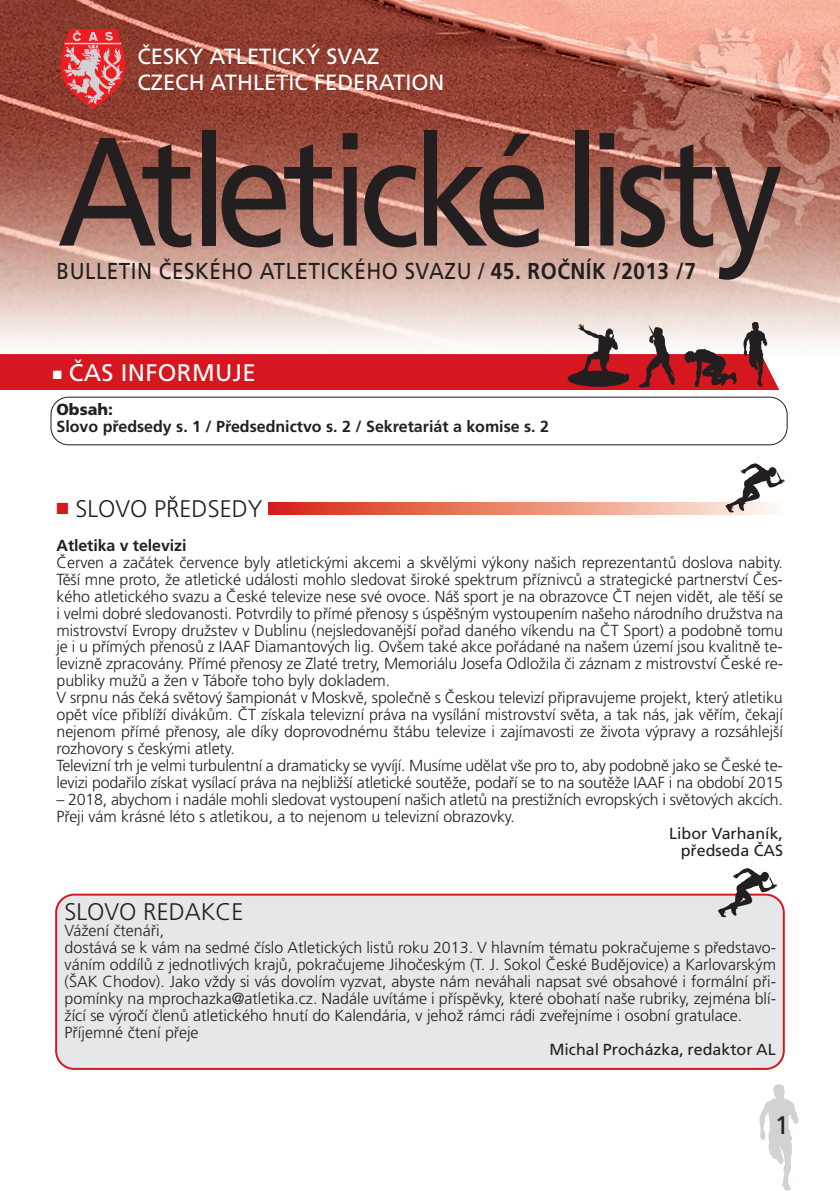
<style>
.page{position:relative;width:840px;height:1191px;background:#fff}
.page>*{position:absolute;margin:0;border:0;box-sizing:border-box;transform-origin:0 0}
.t1{font:154px "Frutiger CE";letter-spacing:-.065em;color:#231f20;scale:.9 1}
.t2{font:25.4px "Frutiger CE";color:#231f20}
.t3{font:300 24px "Frutiger CE";color:#231f20}
.t4{font:24px "Frutiger CE";letter-spacing:.015em;color:#fff}
.t5{font:23px "Frutiger CE";letter-spacing:.025em;color:#231f20;scale:.9 1}
.t6{font:22px/26.4px "Frutiger CE";color:#fff}
.t7{font:300 16px/17px "Frutiger CE";letter-spacing:-.005em;color:#231f20}
.t8{font:700 16px "Frutiger CE";color:#231f20}
.t9{font:16px/17px "Frutiger CE";color:#231f20;text-align:right}
.t10{font:900 16px "Frutiger CE";color:#231f20}
.s1{font-weight:700}
.s2{color:#d7171f}
</style>
<div class="page">
<svg style="left:759px;top:1084px;width:39px;height:106px"></svg>
<img style="left:0;top:0;width:839px;height:343px">
<svg style="left:56px;top:29px;width:74px;height:80px;background:#c65654"></svg>
<svg style="left:0;top:322px;width:778px;height:68px"></svg>
<svg style="left:269px;top:502px;width:505px;height:12px;background:#e8846e"></svg>
<svg style="left:725px;top:463px;width:59px;height:49px"></svg>
<div style="left:50px;top:397px;width:737px;height:48px;border:2px solid #231f20;border-radius:18px"></div>
<div style="left:55px;top:893px;width:729px;height:176px;background:#e6e7e9"></div>
<svg style="left:717px;top:868px;width:59px;height:49px"></svg>
<h3 class="t6" style="left:137px;top:44px;width:308px">ČESKÝ ATLETICKÝ SVAZ<br>CZECH ATHLETIC FEDERATION</h3>
<h1 class="t1" style="left:57px;top:130px;width:807px">Atletickélisty</h1>
<h3 class="t5" style="left:56px;top:262px;width:711px">BULLETIN ČESKÉHO ATLETICKÉHO SVAZU / <span class="s1">45. ROČNÍK /2013 /7</span></h3>
<h3 class="t4" style="left:53px;top:362px;width:204px">■ ČAS INFORMUJE</h3>
<p class="t10" style="left:56px;top:403px;width:58px">Obsah:</p>
<p class="t8" style="left:56px;top:420px;width:493px">Slovo předsedy s. 1 / Předsednictvo s. 2 / Sekretariát a komise s. 2</p>
<h3 class="t3" style="left:56px;top:499px;width:207px"><span class="s2">■</span> SLOVO PŘEDSEDY</h3>
<p class="t8" style="left:56px;top:539px;width:131px">Atletika v televizi</p>
<p class="t7" style="left:56px;top:555px;width:727px">Červen a začátek července byly atletickými akcemi a skvělými výkony našich reprezentantů doslova nabity.<br>Těší mne proto, že atletické události mohlo sledovat široké spektrum příznivců a strategické partnerství Čes&shy;kého atletického svazu a České televize nese své ovoce. Náš sport je na obrazovce ČT nejen vidět, ale těší se i velmi dobré sledovanosti. Potvrdily to přímé přenosy s úspěšným vystoupením našeho národního družstva na mistrovství Evropy družstev v Dublinu (nejsledovanější pořad daného víkendu na ČT Sport) a podobně tomu je i u přímých přenosů z IAAF Diamantových lig. Ovšem také akce pořádané na našem území jsou kvalitně te&shy;levizně zpracovány. Přímé přenosy ze Zlaté tretry, Memoriálu Josefa Odložila či záznam z mistrovství České re&shy;publiky mužů a žen v Táboře toho byly dokladem.<br>V srpnu nás čeká světový šampionát v Moskvě, společně s Českou televizí připravujeme projekt, který atletiku opět více přiblíží divákům. ČT získala televizní práva na vysílání mistrovství světa, a tak nás, jak věřím, čekají nejenom přímé přenosy, ale díky doprovodnému štábu televize i zajímavosti ze života výpravy a rozsáhlejší rozhovory s českými atlety.<br>Televizní trh je velmi turbulentní a dramaticky se vyvíjí. Musíme udělat vše pro to, aby podobně jako se České te&shy;levizi podařilo získat vysílací práva na nejbližší atletické soutěže, podaří se to na soutěže IAAF i na období 2015</p>
<p class="t7" style="left:56px;top:792px;width:727px">– 2018, abychom i nadále mohli sledovat vystoupení našich atletů na prestižních evropských i světových akcích.<br>Přeji vám krásné léto s atletikou, a to nejenom u televizní obrazovky.</p>
<p class="t9" style="left:668px;top:826px;width:115px">Libor Varhaník, předseda ČAS</p>
<h3 class="t3" style="left:65px;top:901px;width:180px">SLOVO REDAKCE</h3>
<p class="t7" style="left:65px;top:923px;width:712px">Vážení čtenáři,<br>dostává se k vám na sedmé číslo Atletických listů roku 2013. V hlavním tématu pokračujeme s představo&shy;váním oddílů z jednotlivých krajů, pokračujeme Jihočeským (T. J. Sokol České Budějovice) a Karlovarským (ŠAK Chodov). Jako vždy si vás dovolím vyzvat, abyste nám neváhali napsat své obsahové i formální při&shy;pomínky na mprochazka@atletika.cz. Nadále uvítáme i příspěvky, které obohatí naše rubriky, zejména blí&shy;žící se výročí členů atletického hnutí do Kalendária, v jehož rámci rádi zveřejníme i osobní gratulace.<br>Příjemné čtení přeje</p>
<p class="t9" style="left:549px;top:1042px;width:228px">Michal Procházka, redaktor AL</p>
<h2 class="t2" style="left:774px;top:1114px;width:16px">1</h2>
</div>
